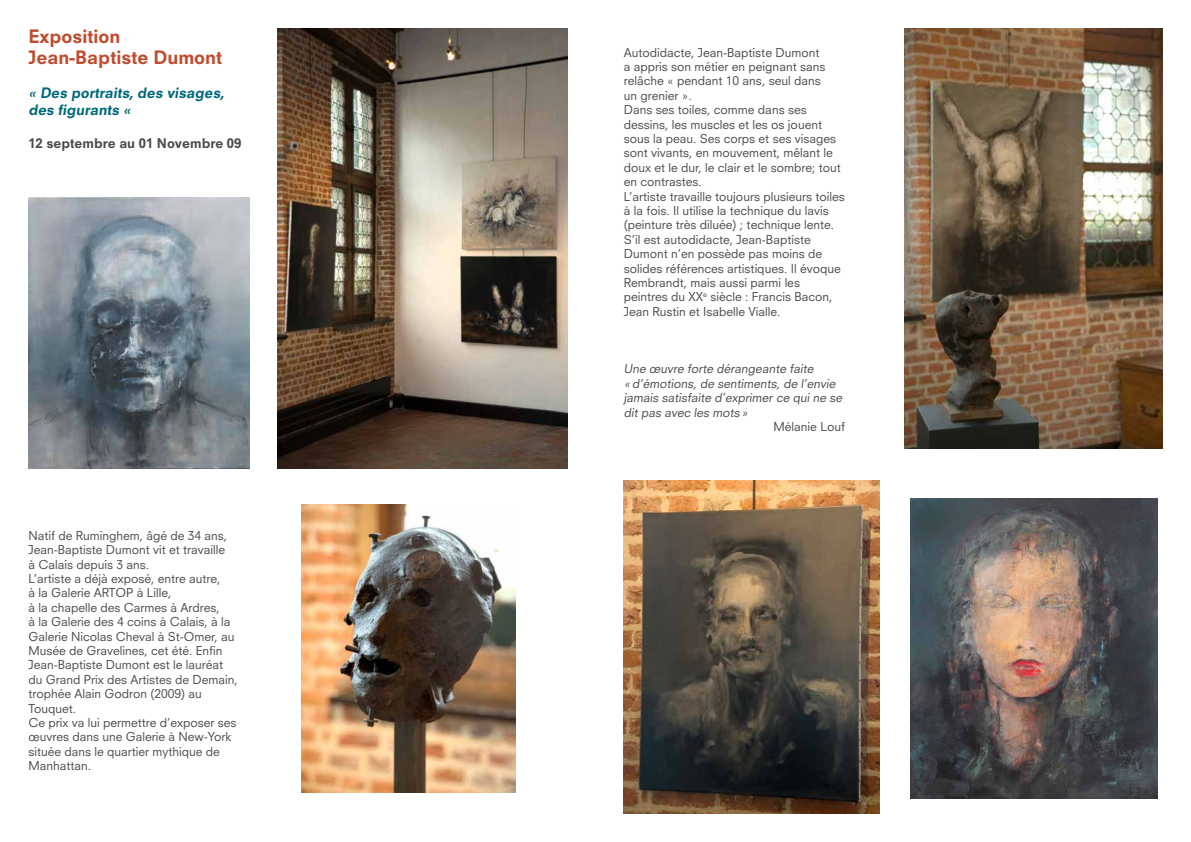
<style>
.page{position:relative;width:1191px;height:842px;background:#fff}
.page>*{position:absolute;margin:0;border:0;box-sizing:border-box;transform-origin:0 0}
.t1{font:800 18px/21.6px "Neuzeit S";color:#c14b2e}
.t2{font:800 14px/16.8px "Neuzeit S";color:#00687a}
.t3{font:800 13px "Neuzeit S";color:#4a4a49}
.t4{font:12px/14.4px "Neuzeit S";color:#4a4a49}
</style>
<div class="page">
<img style="left:910px;top:498px;width:247px;height:300px">
<img style="left:28px;top:198px;width:222px;height:270px">
<img style="left:278px;top:28px;width:289px;height:440px">
<img style="left:904px;top:28px;width:258px;height:421px">
<img style="left:301px;top:504px;width:214px;height:288px">
<img style="left:624px;top:480px;width:255px;height:334px">
<h1 class="t1" style="left:28px;top:25px;width:195px">Exposition<br>Jean-Baptiste Dumont</h1>
<p class="t2" style="left:28px;top:84px;width:200px">« Des portraits, des visages, des figurants «</p>
<p class="t3" style="left:28px;top:136px;width:215px">12 septembre au 01 Novembre 09</p>
<p class="t4" style="left:28px;top:528px;width:211px">Natif de Ruminghem, âgé de 34 ans,<br>Jean-Baptiste Dumont vit et travaille<br>à Calais depuis 3 ans.<br>L’artiste a déjà exposé, entre autre,<br>à la Galerie ARTOP à Lille,<br>à la chapelle des Carmes à Ardres,<br>à la Galerie des 4 coins à Calais, à la<br>Galerie Nicolas Cheval à St-Omer, au<br>Musée de Gravelines, cet été. Enfin<br>Jean-Baptiste Dumont est le lauréat du Grand Prix des Artistes de Demain, trophée Alain Godron (2009) au<br>Touquet.<br>Ce prix va lui permettre d’exposer ses œuvres dans une Galerie à New-York située dans le quartier mythique de<br>Manhattan.</p>
<p class="t4" style="left:624px;top:45px;width:222px">Autodidacte, Jean-Baptiste Dumont<br>a appris son métier en peignant sans relâche « pendant 10 ans, seul dans<br>un grenier ».<br>Dans ses toiles, comme dans ses dessins, les muscles et les os jouent sous la peau. Ses corps et ses visages sont vivants, en mouvement, mêlant le doux et le dur, le clair et le sombre; tout en contrastes.<br>L’artiste travaille toujours plusieurs toiles à la fois. Il utilise la technique du lavis (peinture très diluée) ; technique lente.<br>S’il est autodidacte, Jean-Baptiste Dumont n’en possède pas moins de solides références artistiques. Il évoque Rembrandt, mais aussi parmi les peintres du XX<sup>e</sup> siècle : Francis Bacon, Jean Rustin et Isabelle Vialle.</p>
<p class="t4" style="left:624px;top:362px;width:193px">Une œuvre forte dérangeante faite</p>
<p class="t4" style="left:624px;top:376px;width:215px">«d’émotions, de sentiments, de l’envie</p>
<p class="t4" style="left:624px;top:390px;width:222px">jamais satisfaite d’exprimer ce qui ne se</p>
<p class="t4" style="left:624px;top:405px;width:128px">dit pas avec les mots»</p>
<p class="t4" style="left:773px;top:419px;width:73px">Mélanie Louf</p>
</div>
